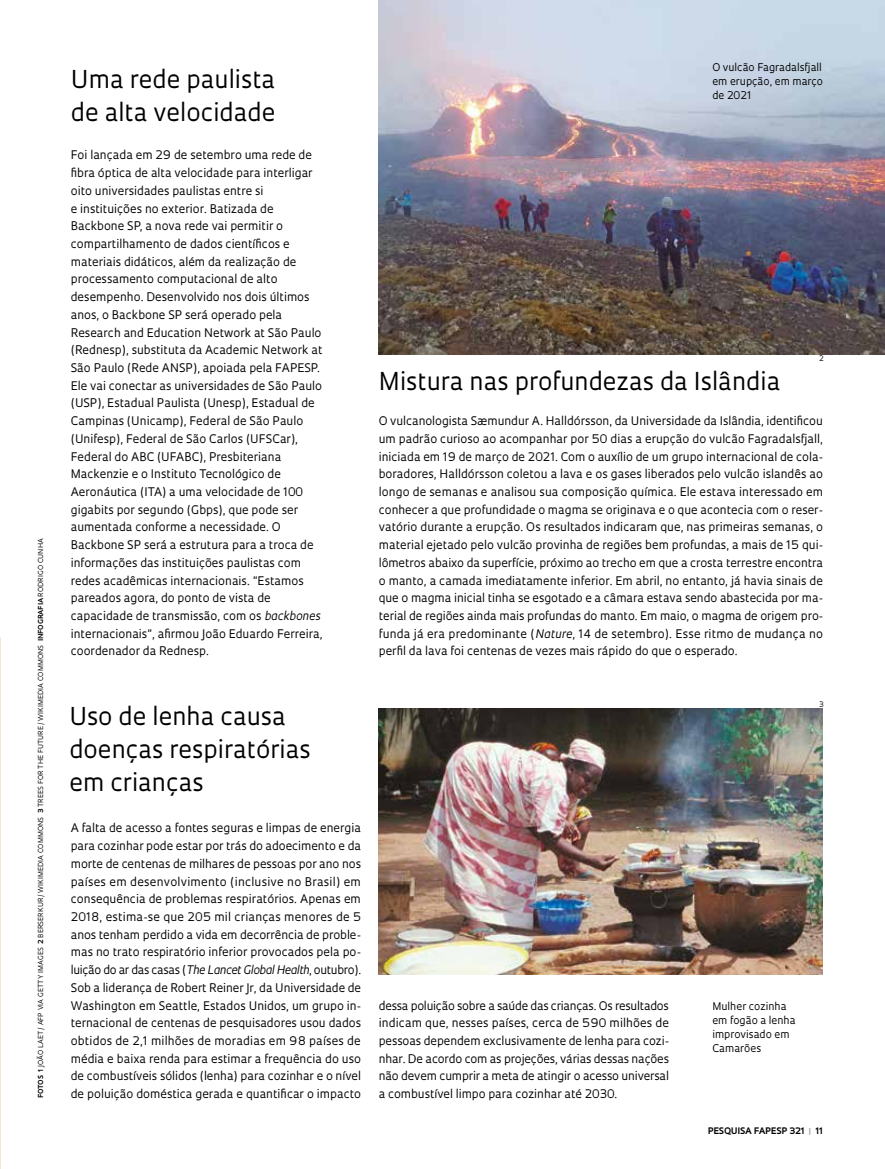
<style>
.page{position:relative;width:885px;height:1169px;background:#fff}
.page>*{position:absolute;margin:0;border:0;box-sizing:border-box;transform-origin:0 0}
.t1{font:24px/33px "Oculum";color:#000}
.t2{font:11.55px/17.7px "Oculum";color:#000;text-align:justify}
.t3{font:10.35px/14.1px "Oculum";color:#000;text-align:justify}
.t4{font:700 8.7px "Oculum";letter-spacing:.005em;color:#000}
.t5{font:7.35px "Oculum";color:#000}
.t6{font:6.75px "Oculum";letter-spacing:.02em;color:#000}
.s1{font-weight:700}
.s2{font-style:italic}
.s3{color:#9d9d9c}
</style>
<div class="page">
<img style="left:0;top:0;width:1px;height:655px">
<img style="left:379px;top:0;width:506px;height:354px">
<img style="left:379px;top:708px;width:444px;height:266px">
<img style="left:0;top:673px;width:1px;height:318px">
<p class="t6" style="left:36px;top:1098px;width:561px;rotate:-90deg"><span class="s1">FOTOS 1</span> JOÃO LAET/ AFP VIA GETTY IMAGES <span class="s1">2</span> BERSERKUR/WIKIMEDIA COMMONS <span class="s1">3</span> TREES FOR THE FUTURE/WIKIMEDIA COMMONS <span class="s1">INFOGRAFIA</span> RODRIGO CUNHA</p>
<h1 class="t1" style="left:71px;top:61px;width:206px">Uma rede paulista de alta velocidade</h1>
<p class="t2" style="left:71px;top:146px;width:253px;text-align:left">Foi lançada em 29 de setembro uma rede de fibra óptica de alta velocidade para interligar oito universidades paulistas entre si<br>e instituições no exterior. Batizada de Backbone SP, a nova rede vai permitir o compartilhamento de dados científicos e materiais didáticos, além da realização de processamento computacional de alto desempenho. Desenvolvido nos dois últimos anos, o Backbone SP será operado pela Research and Education Network at São Paulo (Rednesp), substituta da Academic Network at São Paulo (Rede ANSP), apoiada pela FAPESP.<br>Ele vai conectar as universidades de São Paulo (USP), Estadual Paulista (Unesp), Estadual de Campinas (Unicamp), Federal de São Paulo (Unifesp), Federal de São Carlos (UFSCar), Federal do ABC (UFABC), Presbiteriana Mackenzie e o Instituto Tecnológico de Aeronáutica (ITA) a uma velocidade de 100 gigabits por segundo (Gbps), que pode ser aumentada conforme a necessidade. O Backbone SP será a estrutura para a troca de informações das instituições paulistas com redes acadêmicas internacionais. “Estamos pareados agora, do ponto de vista de capacidade de transmissão, com os <span class="s2">backbones </span>internacionais”, afirmou João Eduardo Ferreira, coordenador da Rednesp.</p>
<h1 class="t1" style="left:69px;top:699px;width:243px">Uso de lenha causa doenças respiratórias em crianças</h1>
<p class="t2" style="left:71px;top:819px;width:292px">A falta de acesso a fontes seguras e limpas de energia para cozinhar pode estar por trás do adoecimento e da morte de centenas de milhares de pessoas por ano nos países em desenvolvimento (inclusive no Brasil) em consequência de problemas respiratórios. Apenas em 2018, estima-se que 205 mil crianças menores de 5 anos tenham perdido a vida em decorrência de proble&shy;mas no trato respiratório inferior provocados pela po&shy;luição do ar das casas (<span class="s2">The Lancet Global Health</span>, outubro).<br>Sob a liderança de Robert Reiner Jr, da Universidade de Washington em Seattle, Estados Unidos, um grupo in&shy;ternacional de centenas de pesquisadores usou dados obtidos de 2,1 milhões de moradias em 98 países de média e baixa renda para estimar a frequência do uso de combustíveis sólidos (lenha) para cozinhar e o nível de poluição doméstica gerada e quantificar o impacto</p>
<p class="t3" style="left:712px;top:60px;width:112px">O vulcão Fagradalsfjall em erupção, em março de 2021</p>
<h1 class="t1" style="left:379px;top:364px;width:403px">Mistura nas profundezas da Islândia</h1>
<p class="t5" style="left:819px;top:354px;width:6px">2</p>
<p class="t2" style="left:379px;top:411px;width:446px">O vulcanologista Sæmundur A. Halldórsson, da Universidade da Islândia, identificou um padrão curioso ao acompanhar por 50 dias a erupção do vulcão Fagradalsfjall, iniciada em 19 de março de 2021. Com o auxílio de um grupo internacional de cola&shy;boradores, Halldórsson coletou a lava e os gases liberados pelo vulcão islandês ao longo de semanas e analisou sua composição química. Ele estava interessado em conhecer a que profundidade o magma se originava e o que acontecia com o reser&shy;vatório durante a erupção. Os resultados indicaram que, nas primeiras semanas, o material ejetado pelo vulcão provinha de regiões bem profundas, a mais de 15 qui&shy;lômetros abaixo da superfície, próximo ao trecho em que a crosta terrestre encontra o manto, a camada imediatamente inferior. Em abril, no entanto, já havia sinais de que o magma inicial tinha se esgotado e a câmara estava sendo abastecida por ma&shy;terial de regiões ainda mais profundas do manto. Em maio, o magma de origem pro&shy;funda já era predominante (<span class="s2">Nature</span>, 14 de setembro). Esse ritmo de mudança no perfil da lava foi centenas de vezes mais rápido do que o esperado.</p>
<p class="t5" style="left:819px;top:699px;width:6px">3</p>
<p class="t2" style="left:379px;top:996px;width:292px">dessa poluição sobre a saúde das crianças. Os resultados indicam que, nesses países, cerca de 590 milhões de pessoas dependem exclusivamente de lenha para cozi&shy;nhar. De acordo com as projeções, várias dessas nações não devem cumprir a meta de atingir o acesso universal a combustível limpo para cozinhar até 2030.</p>
<p class="t3" style="left:712px;top:998px;width:85px;text-align:left">Mulher cozinha em fogão a lenha improvisado em<br>Camarões</p>
<p class="t4" style="left:708px;top:1124px;width:117px">PESQUISA FAPESP 321 <span class="s3">|</span> 11</p>
</div>
